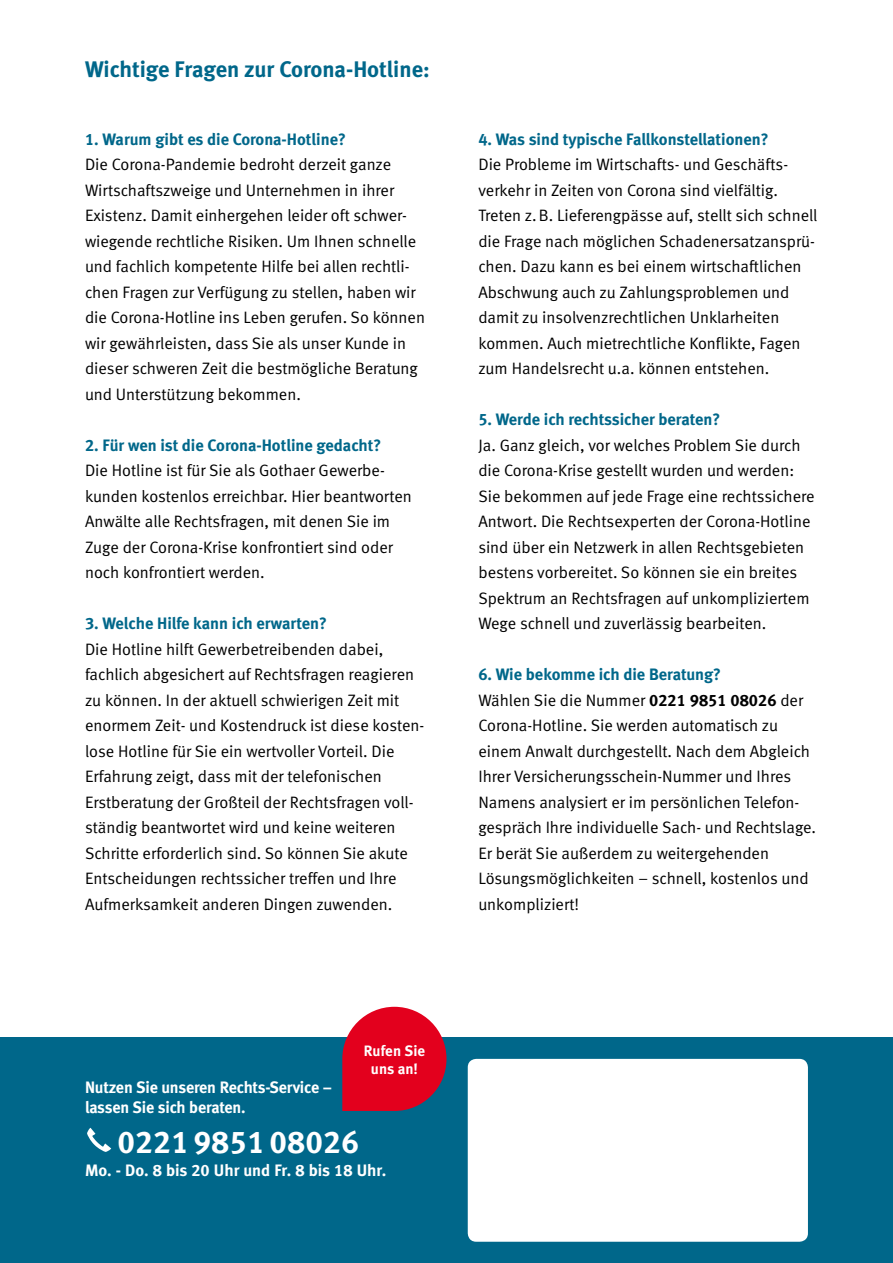
<style>
.page{position:relative;width:893px;height:1263px;background:#fff}
.page>*{position:absolute;margin:0;border:0;box-sizing:border-box;transform-origin:0 0}
.t1{font:31.5px "Meta Bold LF";letter-spacing:.01em;color:#fff}
.t2{font:22.5px "Meta Bold LF";color:#00678a}
.t3{font:16.5px/25.5px "Meta Normal LF";color:#000}
.t4{font:16.5px "Meta Bold LF";color:#00678a}
.t5{font:16.5px/19.5px "Meta Bold LF";letter-spacing:-.01em;color:#fff}
.t6{font:15px/18px "Meta Bold LF";color:#fff;text-align:center}
.s1{font-family:"Meta Bold LF"}
</style>
<div class="page">
<div style="left:0;top:1037px;width:893px;height:226px;background:#00678a"></div>
<div style="left:468px;top:1059px;width:340px;height:183px;background:#fff;border-radius:9px"></div>
<svg style="left:342px;top:1007px;width:104px;height:104px;background:#d81f39"></svg>
<svg style="left:87px;top:1128px;width:24px;height:24px"></svg>
<h2 class="t2" style="left:85px;top:56px;width:346px">Wichtige Fragen zur Corona-Hotline:</h2>
<p class="t4" style="left:85px;top:129px;width:262px">1. Warum gibt es die Corona-Hotline?</p>
<p class="t3" style="left:85px;top:151px;width:342px">Die Corona-Pandemie bedroht derzeit ganze Wirtschaftszweige und Unternehmen in ihrer Existenz. Damit einhergehen leider oft schwer&shy;wiegende rechtliche Risiken. Um Ihnen schnelle und fachlich kompetente Hilfe bei allen rechtli&shy;chen Fragen zur Verfügung zu stellen, haben wir die Corona-Hotline ins Leben gerufen. So können wir gewährleisten, dass Sie als unser Kunde in dieser schweren Zeit die bestmögliche Beratung und Unterstützung bekommen.</p>
<p class="t4" style="left:85px;top:435px;width:298px">2. Für wen ist die Corona-Hotline gedacht?</p>
<p class="t3" style="left:85px;top:458px;width:328px">Die Hotline ist für Sie als Gothaer Gewerbe&shy;kunden kostenlos erreichbar. Hier beantworten Anwälte alle Rechtsfragen, mit denen Sie im Zuge der Corona-Krise konfrontiert sind oder noch konfrontiert werden.</p>
<p class="t4" style="left:85px;top:614px;width:243px">3. Welche Hilfe kann ich erwarten?</p>
<p class="t3" style="left:85px;top:636px;width:341px">Die Hotline hilft Gewerbetreibenden dabei, fachlich abgesichert auf Rechtsfragen reagieren zu können. In der aktuell schwierigen Zeit mit enormem Zeit- und Kostendruck ist diese kosten&shy;lose Hotline für Sie ein wertvoller Vorteil. Die Erfahrung zeigt, dass mit der telefonischen Erstberatung der Großteil der Rechtsfragen voll&shy;ständig beantwortet wird und keine weiteren Schritte erforderlich sind. So können Sie akute Entscheidungen rechtssicher treffen und Ihre Aufmerksamkeit anderen Dingen zuwenden.</p>
<p class="t4" style="left:478px;top:129px;width:292px">4. Was sind typische Fallkonstellationen?</p>
<p class="t3" style="left:478px;top:151px;width:341px">Die Probleme im Wirtschafts- und Geschäfts&shy;verkehr in Zeiten von Corona sind vielfältig.<br>Treten z.B. Lieferengpässe auf, stellt sich schnell die Frage nach möglichen Schadenersatzansprü&shy;chen. Dazu kann es bei einem wirtschaftlichen Abschwung auch zu Zahlungsproblemen und damit zu insolvenzrechtlichen Unklarheiten kommen. Auch mietrechtliche Konflikte, Fagen zum Handelsrecht u.a. können entstehen.</p>
<p class="t4" style="left:478px;top:410px;width:243px">5. Werde ich rechtssicher beraten?</p>
<p class="t3" style="left:478px;top:432px;width:338px">Ja. Ganz gleich, vor welches Problem Sie durch die Corona-Krise gestellt wurden und werden:<br>Sie bekommen auf jede Frage eine rechtssichere Antwort. Die Rechtsexperten der Corona-Hotline sind über ein Netzwerk in allen Rechtsgebieten bestens vorbereitet. So können sie ein breites Spektrum an Rechtsfragen auf unkompliziertem Wege schnell und zuverlässig bearbeiten.</p>
<p class="t4" style="left:478px;top:665px;width:244px">6. Wie bekomme ich die Beratung?</p>
<p class="t3" style="left:478px;top:687px;width:339px">Wählen Sie die Nummer <span class="s1">0221 9851 08026</span> der Corona-Hotline. Sie werden automatisch zu einem Anwalt durchgestellt. Nach dem Abgleich Ihrer Versicherungsschein-Nummer und Ihres Namens analysiert er im persönlichen Telefon&shy;gespräch Ihre individuelle Sach- und Rechtslage.<br>Er berät Sie außerdem zu weitergehenden Lösungsmöglichkeiten – schnell, kostenlos und unkompliziert!</p>
<p class="t6" style="left:364px;top:1041px;width:63px">Rufen Sie uns an!</p>
<p class="t5" style="left:85px;top:1077px;width:249px">Nutzen Sie unseren Rechts-Service – lassen Sie sich beraten.</p>
<h1 class="t1" style="left:117px;top:1123px;width:243px">0221 9851 08026</h1>
<p class="t5" style="left:85px;top:1160px;width:303px">Mo. - Do. 8 bis 20 Uhr und Fr. 8 bis 18 Uhr.</p>
</div>
